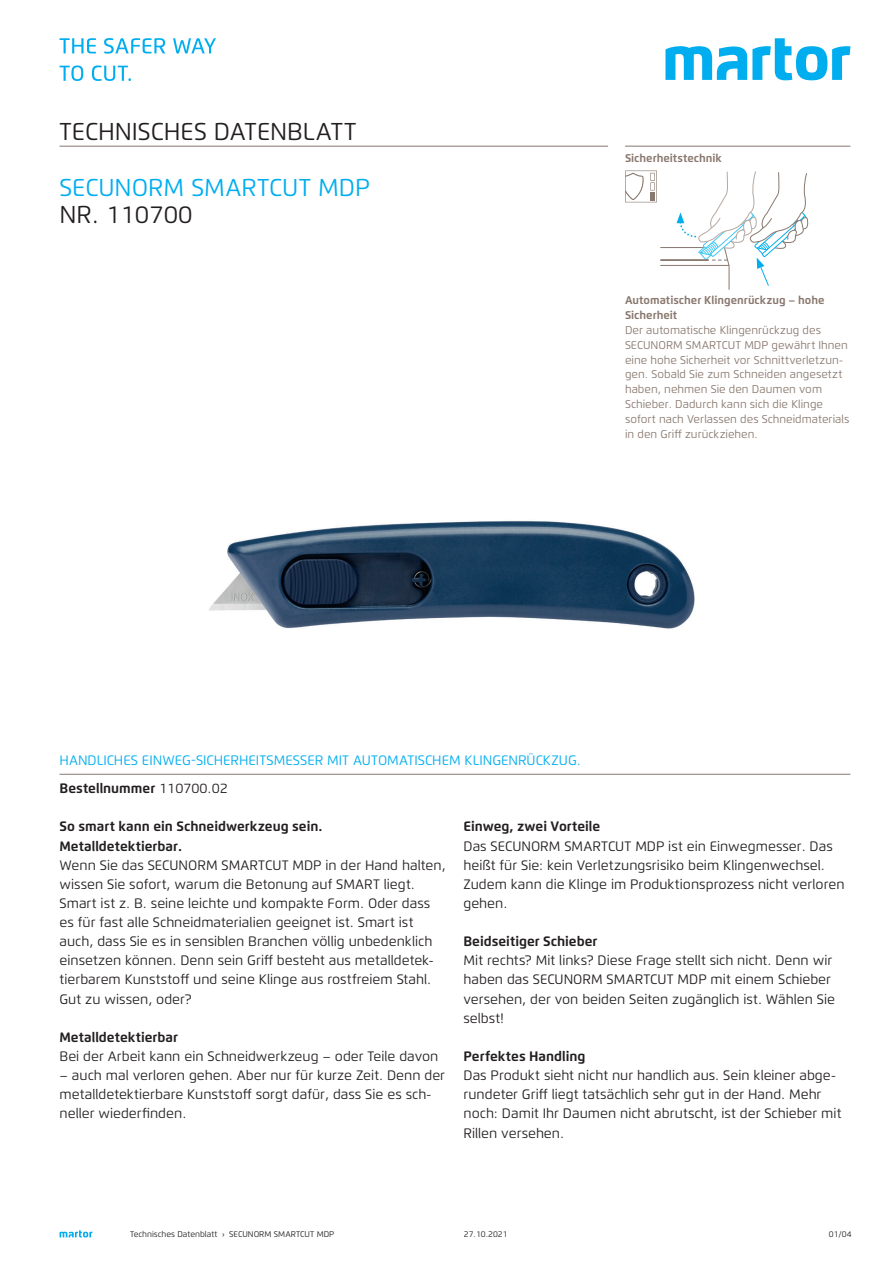
<style>
.page{position:relative;width:893px;height:1263px;background:#fff}
.page>*{position:absolute;margin:0;border:0;box-sizing:border-box;transform-origin:0 0}
.t1{font:24.3px "Flexo";color:#231f20}
.t2{font:24.3px "Flexo";color:#00aeef}
.t3{font:13.65px/19.2px "Flexo";color:#231f20}
.t4{font:700 13.65px/19.2px "Flexo";color:#231f20}
.t5{font:13.65px "Flexo";color:#00aeef}
.t6{font:11.25px/14.9px "Flexo";color:#89786e}
.t7{font:700 11.25px/14.9px "Flexo";color:#89786e}
.t8{font:8.25px "Flexo";color:#231f20}
.s1{font-weight:400}
</style>
<div class="page">
<svg style="left:60px;top:1230px;width:32px;height:7px"></svg>
<img style="left:209px;top:520px;width:486px;height:109px">
<svg style="left:625px;top:171px;width:184px;height:119px"></svg>
<div style="left:650px;top:192px;width:5px;height:8px;background:#89786e"></div>
<svg style="left:665px;top:38px;width:185px;height:42px"></svg>
<hr style="left:60px;top:774px;width:790px;height:1px;background:#89786e">
<hr style="left:625px;top:146px;width:225px;height:1px;background:#89786e">
<hr style="left:60px;top:146px;width:548px;height:1px;background:#89786e">
<svg style="left:60px;top:38px;width:36px;height:15px"></svg>
<svg style="left:104px;top:38px;width:61px;height:16px"></svg>
<svg style="left:173px;top:38px;width:43px;height:16px"></svg>
<svg style="left:60px;top:65px;width:23px;height:16px"></svg>
<svg style="left:92px;top:65px;width:39px;height:16px"></svg>
<h1 class="t1" style="left:60px;top:117px;width:298px">TECHNISCHES DATENBLATT</h1>
<h1 class="t2" style="left:60px;top:172px;width:312px">SECUNORM SMARTCUT MDP</h1>
<h1 class="t1" style="left:60px;top:200px;width:135px">NR. 110700</h1>
<p class="t7" style="left:625px;top:150px;width:98px">Sicherheitstechnik</p>
<p class="t7" style="left:625px;top:293px;width:201px">Automatischer Klingenrückzug – hohe<br>Sicherheit</p>
<p class="t6" style="left:625px;top:322px;width:226px">Der automatische Klingenrückzug des SECUNORM SMARTCUT MDP gewährt Ihnen eine hohe Sicherheit vor Schnittverletzun&shy;gen. Sobald Sie zum Schneiden angesetzt haben, nehmen Sie den Daumen vom Schieber. Dadurch kann sich die Klinge sofort nach Verlassen des Schneidmaterials in den Griff zurückziehen.</p>
<p class="t5" style="left:60px;top:752px;width:523px">HANDLICHES EINWEG-SICHERHEITSMESSER MIT AUTOMATISCHEM KLINGENRÜCKZUG.</p>
<p class="t4" style="left:60px;top:779px;width:170px">Bestellnummer <span class="s1">110700.02</span></p>
<p class="t4" style="left:60px;top:817px;width:265px">So smart kann ein Schneidwerkzeug sein.<br>Metalldetektierbar.</p>
<p class="t3" style="left:60px;top:855px;width:388px">Wenn Sie das SECUNORM SMARTCUT MDP in der Hand halten, wissen Sie sofort, warum die Betonung auf SMART liegt.<br>Smart ist z. B. seine leichte und kompakte Form. Oder dass es für fast alle Schneidmaterialien geeignet ist. Smart ist auch, dass Sie es in sensiblen Branchen völlig unbedenklich einsetzen können. Denn sein Griff besteht aus metalldetek&shy;tierbarem Kunststoff und seine Klinge aus rostfreiem Stahl.<br>Gut zu wissen, oder?</p>
<p class="t4" style="left:60px;top:1027px;width:120px">Metalldetektierbar</p>
<p class="t3" style="left:60px;top:1046px;width:380px">Bei der Arbeit kann ein Schneidwerkzeug – oder Teile davon</p>
<p class="t3" style="left:60px;top:1066px;width:387px">– auch mal verloren gehen. Aber nur für kurze Zeit. Denn der metalldetektierbare Kunststoff sorgt dafür, dass Sie es sch&shy;neller wiederfinden.</p>
<p class="t4" style="left:463px;top:817px;width:138px">Einweg, zwei Vorteile</p>
<p class="t3" style="left:463px;top:836px;width:383px">Das SECUNORM SMARTCUT MDP ist ein Einwegmesser. Das heißt für Sie: kein Verletzungsrisiko beim Klingenwechsel.<br>Zudem kann die Klinge im Produktionsprozess nicht verloren gehen.</p>
<p class="t4" style="left:463px;top:932px;width:135px">Beidseitiger Schieber</p>
<p class="t3" style="left:463px;top:951px;width:373px">Mit rechts? Mit links? Diese Frage stellt sich nicht. Denn wir haben das SECUNORM SMARTCUT MDP mit einem Schieber versehen, der von beiden Seiten zugänglich ist. Wählen Sie selbst!</p>
<p class="t4" style="left:463px;top:1046px;width:124px">Perfektes Handling</p>
<p class="t3" style="left:463px;top:1066px;width:379px">Das Produkt sieht nicht nur handlich aus. Sein kleiner abge&shy;rundeter Griff liegt tatsächlich sehr gut in der Hand. Mehr noch: Damit Ihr Daumen nicht abrutscht, ist der Schieber mit Rillen versehen.</p>
<p class="t8" style="left:130px;top:1229px;width:206px">Technisches Datenblatt › SECUNORM SMARTCUT MDP</p>
<p class="t8" style="left:464px;top:1229px;width:45px">27.10.2021</p>
<p class="t8" style="left:829px;top:1229px;width:24px">01/04</p>
</div>
